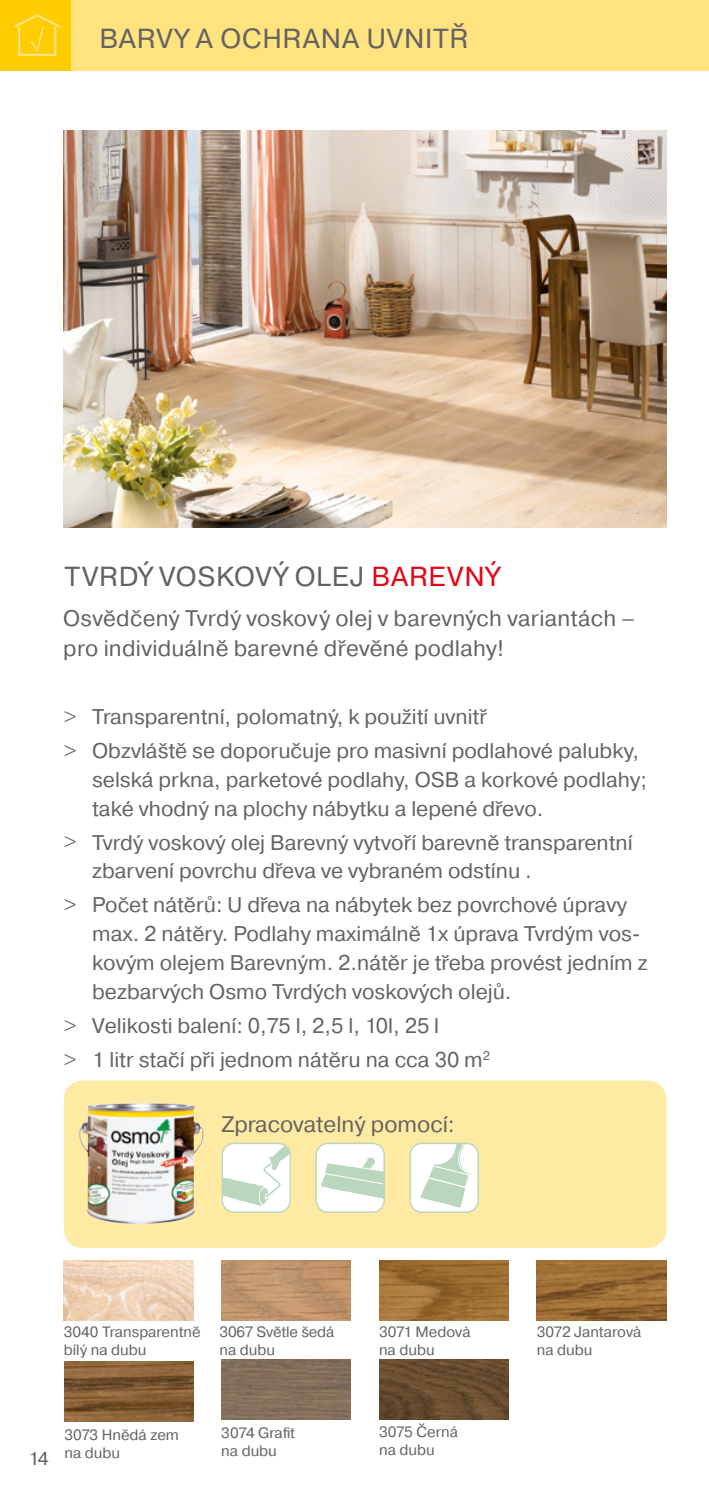
<style>
.page{position:relative;width:709px;height:1489px;background:#fff}
.page>*{position:absolute;margin:0;border:0;box-sizing:border-box;transform-origin:0 0}
.t1{font:27.5px "Pragmatica";letter-spacing:.03em;color:#646363}
.t2{font:22.5px/30px "Pragmatica";letter-spacing:.01em;color:#646363}
.t3{font:21.25px/28.8px "Pragmatica";color:#646363}
.t4{font:18.75px "Pragmatica";color:#646363}
.t5{font:15px/18px "Pragmatica";color:#646363}
.s1{color:#e30613}
.s2{font-family:"Helvetica Neue";font-weight:300}
</style>
<div class="page">
<div style="left:0;top:0;width:709px;height:71px;background:#ffe37e"></div>
<div style="left:0;top:0;width:71px;height:71px;background:#fc0"></div>
<svg style="left:14px;top:14px;width:46px;height:42px"></svg>
<div style="left:64px;top:1080px;width:602px;height:167px;background:#ffeaa3;border-radius:19px"></div>
<img style="left:64px;top:1260px;width:129px;height:60px">
<img style="left:379px;top:1260px;width:129px;height:60px">
<img style="left:221px;top:1260px;width:130px;height:60px">
<img style="left:537px;top:1260px;width:129px;height:60px">
<img style="left:64px;top:1361px;width:130px;height:60px">
<img style="left:221px;top:1359px;width:130px;height:60px">
<img style="left:379px;top:1359px;width:129px;height:60px">
<img style="left:79px;top:1103px;width:125px;height:121px">
<div style="left:222px;top:1143px;width:68px;height:69px;background:#fff;border-radius:12px"></div>
<svg style="left:223px;top:1144px;width:67px;height:63px"></svg>
<div style="left:221px;top:1142px;width:70px;height:70px;border:1px solid #bad7bd;border-radius:12px"></div>
<div style="left:316px;top:1143px;width:68px;height:69px;background:#fff;border-radius:12px"></div>
<svg style="left:318px;top:1157px;width:66px;height:55px"></svg>
<div style="left:315px;top:1142px;width:70px;height:70px;border:1px solid #bad7bd;border-radius:12px"></div>
<div style="left:410px;top:1143px;width:68px;height:69px;background:#fff;border-radius:12px"></div>
<svg style="left:419px;top:1144px;width:52px;height:64px"></svg>
<div style="left:409px;top:1142px;width:70px;height:70px;border:1px solid #bad7bd;border-radius:12px"></div>
<img style="left:64px;top:131px;width:602px;height:397px">
<p class="t1" style="left:99px;top:21px;width:370px">BARVY A OCHRANA UVNITŘ</p>
<p class="t1" style="left:64px;top:560px;width:436px">TVRDÝ VOSKOVÝ OLEJ <span class="s1">BAREVNÝ</span></p>
<p class="t2" style="left:63px;top:603px;width:573px">Osvědčený Tvrdý voskový olej v barevných variantách – pro individuálně barevné dřevěné podlahy!</p>
<p class="t3" style="left:64px;top:700px;width:576px;line-height:34px"><span class="s2">&gt;</span> Transparentní, polomatný, k použití uvnitř<br><span class="s2">&gt;</span> Obzvláště se doporučuje pro masivní podlahové palubky,</p>
<p class="t3" style="left:92px;top:765px;width:556px">selská prkna, parketové podlahy, OSB a korkové podlahy; také vhodný na plochy nábytku a lepené dřevo.</p>
<p class="t3" style="left:92px;top:828px;width:542px;text-indent:-28px"><span class="s2">&gt;</span> Tvrdý voskový olej Barevný vytvoří barevně transparentní zbarvení povrchu dřeva ve vybraném odstínu .</p>
<p class="t3" style="left:92px;top:891px;width:557px;text-indent:-28px"><span class="s2">&gt;</span> Počet nátěrů: U dřeva na nábytek bez povrchové úpravy max. 2 nátěry. Podlahy maximálně 1x úprava Tvrdým vos&shy;kovým olejem Barevným. 2.nátěr je třeba provést jedním z bezbarvých Osmo Tvrdých voskových olejů.</p>
<p class="t3" style="left:64px;top:1008px;width:428px;line-height:34px"><span class="s2">&gt;</span> Velikosti balení: 0,75 l, 2,5 l, 10l, 25 l<br><span class="s2">&gt;</span> 1 litr stačí při jednom nátěru na cca 30 m<sup>2</sup></p>
<p class="t2" style="left:221px;top:1109px;width:235px">Zpracovatelný pomocí:</p>
<p class="t5" style="left:64px;top:1322px;width:138px">3040 Transparentně bílý na dubu</p>
<p class="t5" style="left:379px;top:1322px;width:93px">3071 Medovà na dubu</p>
<p class="t5" style="left:537px;top:1322px;width:106px">3072 Jantarovà na dubu</p>
<p class="t5" style="left:219px;top:1322px;width:116px">3067 Světle šedá na dubu</p>
<p class="t4" style="left:29px;top:1446px;width:22px">14</p>
<p class="t5" style="left:64px;top:1425px;width:116px">3073 Hnědá zem na dubu</p>
<p class="t5" style="left:221px;top:1423px;width:75px">3074 Grafit na dubu</p>
<p class="t5" style="left:379px;top:1423px;width:81px">3075 Černá na dubu</p>
</div>
